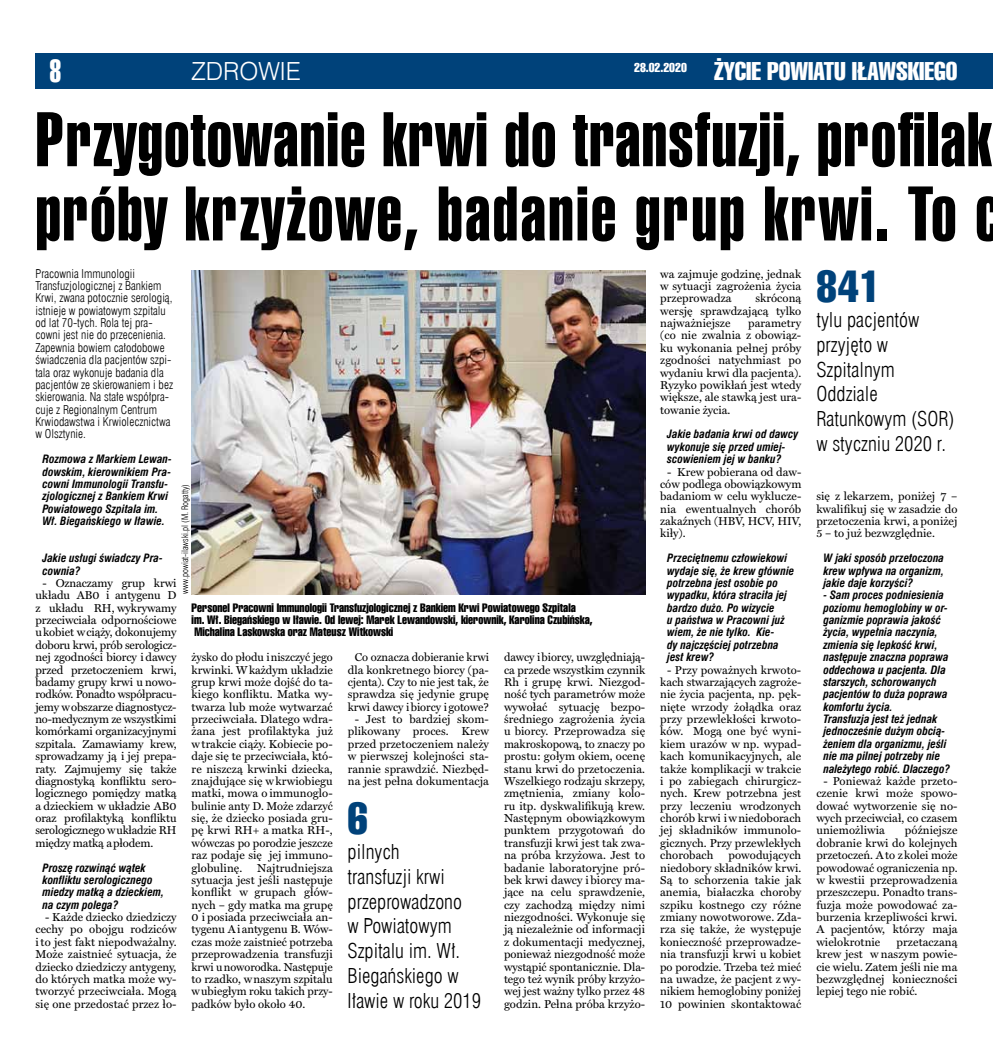
<style>
.page{position:relative;width:993px;height:1063px;background:#fff}
.page>*{position:absolute;margin:0;border:0;box-sizing:border-box;transform-origin:0 0}
.t1{font:75px/74.2px "Swis 911 X Cm EU";letter-spacing:.02em;color:#000}
.t2{font:43.75px "Swis 911 Cm EU";color:#00427a}
.t3{font:31.25px "Swis 911 X Cm EU";color:#fff}
.t4{font:25px "Swis 911 Cm EU";color:#fff}
.t5{font:25px "Swis 721 Lt EU";color:#fff}
.t6{font:20px/24.8px "Swis 721 Lt Cn EU";color:#000}
.t7{font:12.5px "Swis 911 Cm EU";color:#fff}
.t8{font:11.88px/12.4px "Swis 721 Lt Cn EU";color:#000}
.t9{font:11.88px/12.4px "Swis 911 Cm EU";color:#000}
.t10{font:11.5px/12.4px "Miller Text Pl";letter-spacing:.005em;color:#000;text-align:justify}
.t11{font:italic 700 11.25px/12.4px "Swis 721 Cn EU";color:#000}
.t12{font:8.75px "Swis 721 Lt Cn EU";color:#000}
</style>
<div class="page">
<div style="left:35px;top:53px;width:957px;height:36px;background:#00427a"></div>
<hr style="left:992px;top:53px;width:1px;height:36px;background:#00427a">
<img style="left:191px;top:270px;width:454px;height:324px">
<h3 class="t3" style="left:50px;top:53px;width:13px">8</h3>
<h3 class="t4" style="left:714px;top:56px;width:245px">Życie powiatu iławskiego</h3>
<h3 class="t5" style="left:191px;top:56px;width:111px">ZDROWI E</h3>
<h1 class="t1" style="left:35px;top:104px;width:966px">Przygotowanie krwi do transfuzji, profilak próby krzyżowe, badanie grup krwi. To c</h1>
<p class="t8" style="left:35px;top:267px;width:139px">Pracownia Immunologii<br>Transfuzjologicznej z Bankiem<br>Krwi, zwana potocznie serologią, istnieje w powiatowym szpitalu od lat 70-tych. Rola tej pra&shy;cowni jest nie do przecenienia.<br>Zapewnia bowiem całodobowe świadczenia dla pacjentów szpi&shy;tala oraz wykonuje badania dla pacjentów ze skierowaniem i bez skierowania. Na stałe współpra&shy;cuje z Regionalnym Centrum<br>Krwiodawstwa i Krwiolecznictwa w Olsztynie.</p>
<p class="t11" style="left:43px;top:453px;width:131px">Rozmowa z Markiem Lewan&shy;dowskim, kierownikiem Pra&shy;cowni Immunologii Transfu&shy;zjologicznej z Bankiem Krwi<br>Powiatowego Szpitala im.<br>Wł. Biegańskiego w Iławie.</p>
<p class="t11" style="left:43px;top:552px;width:122px">Jakie usługi świadczy Pra&shy;cownia?</p>
<p class="t10" style="left:35px;top:577px;width:143px;text-indent:7px">- Oznaczamy grup krwi układu AB0 i antygenu D z układu RH, wykrywamy przeciwciała odpornościowe u kobiet w ciąży, dokonujemy doboru krwi, prób serologicz&shy;nej zgodności biorcy i dawcy przed przetoczeniem krwi, badamy grupy krwi u nowo&shy;rodków. Ponadto współpracu&shy;jemy w obszarze diagnostycz&shy;no-medycznym ze wszystkimi komórkami organizacyjnymi szpitala. Zamawiamy krew, sprowadzamy ją i jej prepa&shy;raty. Zajmujemy się także diagnostyką konfliktu sero&shy;logicznego pomiędzy matką a dzieckiem w układzie AB0 oraz profilaktyką konfliktu serologicznego w układzie RH między matką a płodem.</p>
<p class="t11" style="left:43px;top:862px;width:123px">Proszę rozwinąć wątek konfliktu serologicznego miedzy matką a dzieckiem, na czym polega?</p>
<p class="t10" style="left:35px;top:911px;width:143px;text-indent:10px">- Każde dziecko dziedziczy cechy po obojgu rodziców i to jest fakt niepodważalny.<br>Może zaistnieć sytuacja, że dziecko dziedziczy antygeny, do których matka może wy&shy;tworzyć przeciwciała. Mogą się one przedostać przez ło-</p>
<p class="t7" style="left:634px;top:60px;width:54px">28.02.2020</p>
<p class="t10" style="left:660px;top:267px;width:142px">wa zajmuje godzinę, jednak w sytuacji zagrożenia życia przeprowadza</p>
<h2 class="t2" style="left:816px;top:261px;width:65px">841</h2>
<h3 class="t6" style="left:816px;top:308px;width:140px">tylu pacjentów przyjęto w<br>Szpitalnym<br>Oddziale<br>Ratunkowym (SOR) w styczniu 2020 r.</h3>
<p class="t10" style="left:660px;top:292px;width:143px;text-indent:95px">skróconą wersję sprawdzającą tylko najważniejsze</p>
<p class="t10" style="left:660px;top:317px;width:143px;text-indent:88px">parametry (co nie zwalnia z obowiąz&shy;ku wykonania pełnej próby zgodności natychmiast po wydaniu krwi dla pacjenta).<br>Ryzyko powikłań jest wtedy większe, ale stawką jest ura&shy;towanie życia.</p>
<p class="t11" style="left:667px;top:429px;width:133px">Jakie badania krwi od dawcy wykonuje się przed umiej&shy;scowieniem jej w banku?</p>
<p class="t10" style="left:660px;top:465px;width:143px;text-indent:7px">- Krew pobierana od daw&shy;ców podlega obowiązkowym badaniom w celu wyklucze&shy;nia ewentualnych chorób zakaźnych (HBV, HCV, HIV, kiły).</p>
<p class="t11" style="left:667px;top:552px;width:128px">Przeciętnemu człowiekowi wydaje się, że krew głównie potrzebna jest osobie po wypadku, która straciła jej bardzo dużo. Po wizycie<br>u państwa w Pracowni już wiem, że nie tylko. Kie-<br>dy najczęściej potrzebna jest krew?</p>
<p class="t10" style="left:660px;top:663px;width:143px;text-indent:7px">- Przy poważnych krwoto&shy;kach stwarzających zagroże&shy;nie życia pacjenta, np. pęk&shy;nięte wrzody żołądka oraz przy przewlekłości krwoto&shy;ków. Mogą one być wyni&shy;kiem urazów w np. wypad&shy;kach komunikacyjnych, ale także komplikacji w trakcie i po zabiegach chirurgicz&shy;nych. Krew potrzebna jest przy leczeniu wrodzonych chorób krwi i w niedoborach jej składników immunolo&shy;gicznych. Przy przewlekłych chorobach</p>
<p class="t12" style="left:179px;top:594px;width:112px;rotate:-90deg">www.powiat-ilawski.pl (M. Rogatty)</p>
<p class="t10" style="left:816px;top:490px;width:142px">się z lekarzem, poniżej 7 – kwalifikuj się w zasadzie do przetoczenia krwi, a poniżej 5 – to już bezwzględnie.</p>
<p class="t11" style="left:823px;top:552px;width:122px;text-align:justify">W jaki sposób przetoczona krew wpływa na organizm, jakie daje korzyści?</p>
<p class="t11" style="left:823px;top:590px;width:128px">- Sam proces podniesienia poziomu hemoglobiny w or&shy;ganizmie poprawia jakość życia, wypełnia naczynia, zmienia się lepkość krwi, następuje znaczna poprawa oddechowa u pacjenta. Dla starszych, schorowanych pacjentów to duża poprawa komfortu życia.<br>Transfuzja jest też jednak jednocześnie dużym obcią&shy;żeniem dla organizmu, jeśli nie ma pilnej potrzeby nie należytego robić. Dlaczego?</p>
<p class="t10" style="left:816px;top:775px;width:143px;text-indent:7px">- Ponieważ każde przeto&shy;czenie krwi może spowo&shy;dować wytworzenie się no&shy;wych przeciwciał, co czasem uniemożliwia</p>
<p class="t9" style="left:191px;top:601px;width:402px">Personel Pracowni Immunologii Transfuzjologicznej z Bankiem Krwi Powiatowego Szpitala<br>im. Wł. Biegańskiego w Iławie. Od lewej: Marek Lewandowski, kierownik, Karolina Czubińska,<br>Michalina Laskowska oraz Mateusz Witkowski</p>
<p class="t10" style="left:191px;top:651px;width:143px">żysko do płodu i niszczyć jego krwinki. W każdym układzie grup krwi może dojść do ta&shy;kiego konfliktu. Matka wy&shy;twarza lub może wytwarzać przeciwciała. Dlatego wdra&shy;żana jest profilaktyka już w trakcie ciąży. Kobiecie po&shy;daje się te przeciwciała, któ&shy;re niszczą krwinki dziecka, znajdujące się w krwiobiegu matki, mowa o immunoglo&shy;bulinie anty D. Może zdarzyć się, że dziecko posiada gru&shy;pę krwi RH+ a matka RH-, wówczas po porodzie jeszcze raz podaje się jej immuno&shy;globulinę.</p>
<p class="t10" style="left:348px;top:651px;width:143px;text-indent:7px">Co oznacza dobieranie krwi dla konkretnego biorcy (pa&shy;cjenta). Czy to nie jest tak, że sprawdza się jedynie grupę krwi dawcy i biorcy i gotowe?</p>
<p class="t10" style="left:348px;top:713px;width:143px;text-indent:7px">- Jest to bardziej skom&shy;plikowany proces. Krew przed przetoczeniem należy w pierwszej kolejności sta&shy;rannie sprawdzić. Niezbęd&shy;na jest pełna dokumentacja</p>
<p class="t10" style="left:504px;top:651px;width:143px">dawcy i biorcy, uwzględniają&shy;ca przede wszystkim czynnik Rh i grupę krwi. Niezgod&shy;ność tych parametrów może wywołać sytuację bezpo&shy;średniego zagrożenia życia u biorcy. Przeprowadza się makroskopową, to znaczy po prostu: gołym okiem, ocenę stanu krwi do przetoczenia.<br>Wszelkiego rodzaju skrzepy, zmętnienia, zmiany kolo&shy;ru itp. dyskwalifikują krew.<br>Następnym obowiązkowym punktem przygotowań do transfuzji krwi jest tak zwa&shy;na próba krzyżowa. Jest to badanie laboratoryjne pró&shy;bek krwi dawcy i biorcy ma&shy;jące na celu sprawdzenie, czy zachodzą między nimi niezgodności. Wykonuje się ją niezależnie od informacji z dokumentacji medycznej, ponieważ niezgodność może wystąpić spontanicznie. Dla&shy;tego też wynik próby krzyżo&shy;wej jest ważny tylko przez 48 godzin. Pełna próba krzyżo-</p>
<h2 class="t2" style="left:347px;top:793px;width:22px">6</h2>
<h3 class="t6" style="left:347px;top:840px;width:135px">pilnych<br>transfuzji krwi przeprowadzono<br>w Powiatowym<br>Szpitalu im. Wł.<br>Biegańskiego w<br>Iławie w roku 2019</h3>
<p class="t10" style="left:816px;top:824px;width:143px;text-indent:88px">późniejsze dobranie krwi do kolejnych przetoczeń. A to z kolei może powodować ograniczenia np. w kwestii przeprowadzenia przeszczepu. Ponadto trans&shy;fuzja może powodować za&shy;burzenia krzepliwości krwi.<br>A pacjentów, którzy maja wielokrotnie</p>
<p class="t10" style="left:660px;top:849px;width:143px;text-indent:68px">powodujących niedobory składników krwi.<br>Są to schorzenia takie jak anemia, białaczka choroby szpiku kostnego czy różne zmiany nowotworowe. Zda&shy;rza się także, że występuje konieczność przeprowadze&shy;nia transfuzji krwi u kobiet po porodzie. Trzeba też mieć na uwadze, że pacjent z wy&shy;nikiem hemoglobiny poniżej 10 powinien skontaktować</p>
<p class="t10" style="left:191px;top:861px;width:143px;text-indent:66px">Najtrudniejsza sytuacja jest jeśli następuje konflikt w grupach głów&shy;nych – gdy matka ma grupę 0 i posiada przeciwciała an&shy;tygenu A i antygenu B. Wów&shy;czas może zaistnieć potrzeba przeprowadzenia transfuzji krwi u noworodka. Następuje to rzadko, w naszym szpitalu w ubiegłym roku takich przy&shy;padków było około 40.</p>
<p class="t10" style="left:816px;top:936px;width:143px;text-indent:80px">przetaczaną krew jest w naszym powie&shy;cie wielu. Zatem jeśli nie ma bezwzględnej konieczności lepiej tego nie robić.</p>
</div>
